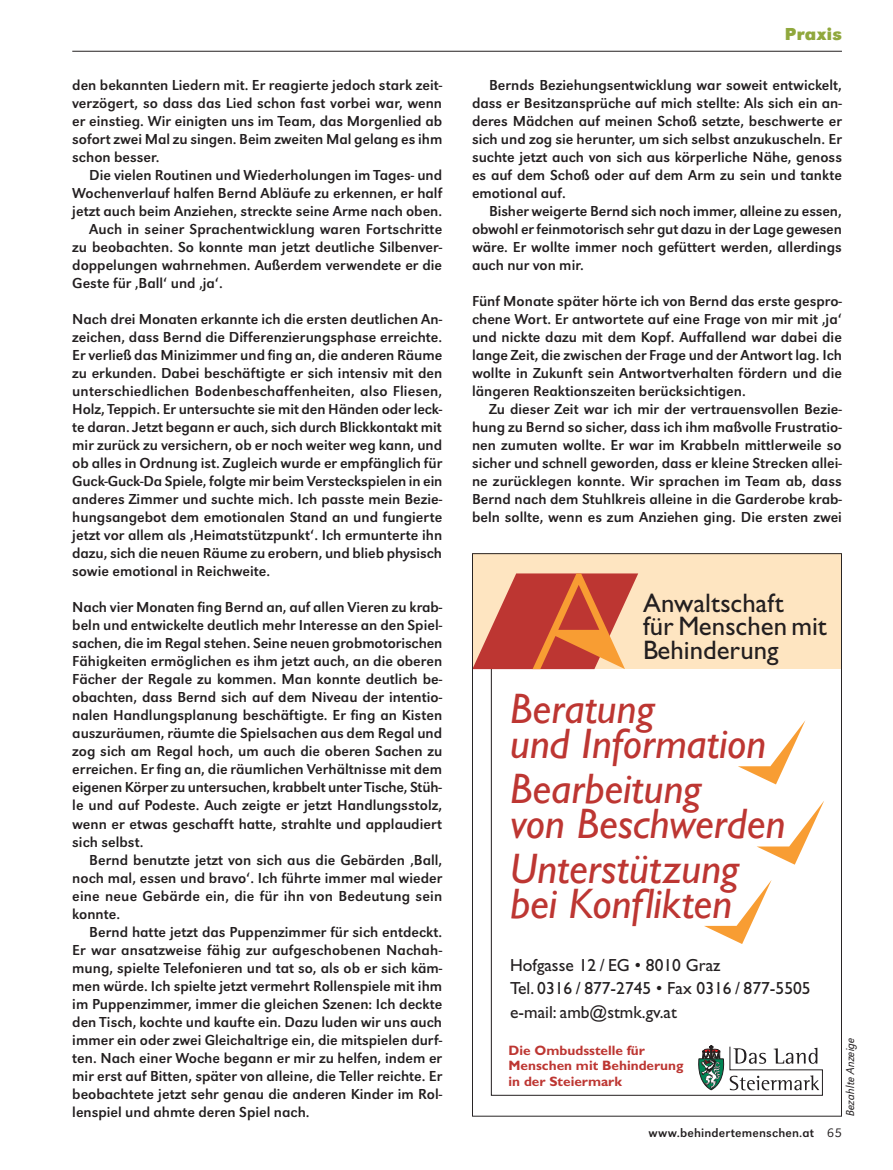
<style>
.page{position:relative;width:893px;height:1170px;background:#fff}
.page>*{position:absolute;margin:0;border:0;box-sizing:border-box;transform-origin:0 0}
.t1{font:italic 42.9px/35.1px "Gill Sans";letter-spacing:-.005em;color:#bd3632}
.t2{font:26.85px/23.4px "Gill Sans";color:#231f20}
.t3{font:700 18px "URW Grotesk T";letter-spacing:.015em;color:#90a83d}
.t4{font:17.55px/23.4px "Gill Sans";color:#231f20}
.t5{font:15px/18px "URW Grotesk T";color:#231f20;text-align:justify}
.t6{font:700 13.65px/15.6px "Gill Sans";color:#bd3632}
.t7{font:12.75px "URW Grotesk T";letter-spacing:.01em;color:#231f20}
.t8{font:12px "URW Grotesk T Ligh Narr Obli";color:#231f20}
.s1{font-family:"URW Grotesk T Ligh Extr Wide"}
</style>
<div class="page">
<hr style="left:72px;top:51px;width:770px;height:1px;background:#231f20">
<svg style="left:472px;top:553px;width:370px;height:563px"></svg>
<p class="t5" style="left:72px;top:76px;width:372px">den bekannten Liedern mit. Er reagierte jedoch stark zeit&shy;verzögert, so dass das Lied schon fast vorbei war, wenn er einstieg. Wir einigten uns im Team, das Morgenlied ab sofort zwei Mal zu singen. Beim zweiten Mal gelang es ihm schon besser.</p>
<p class="t5" style="left:89px;top:166px;width:354px">Die vielen Routinen und Wiederholungen im Tages- und</p>
<p class="t5" style="left:72px;top:184px;width:371px">Wochenverlauf halfen Bernd Abläufe zu erkennen, er half</p>
<p class="t5" style="left:72px;top:202px;width:371px">jetzt auch beim Anziehen, streckte seine Arme nach oben.</p>
<p class="t5" style="left:89px;top:220px;width:354px">Auch in seiner Sprachentwicklung waren Fortschritte</p>
<p class="t5" style="left:72px;top:238px;width:371px">zu beobachten. So konnte man jetzt deutliche Silbenver-</p>
<p class="t5" style="left:72px;top:256px;width:371px">doppelungen wahrnehmen. Außerdem verwendete er die</p>
<p class="t5" style="left:72px;top:274px;width:152px">Geste für ‚Ball‘ und ‚ja‘.</p>
<p class="t5" style="left:72px;top:310px;width:372px">Nach drei Monaten erkannte ich die ersten deutlichen An&shy;zeichen, dass Bernd die Differenzierungsphase erreichte.<br>Er verließ das Minizimmer und fing an, die anderen Räume zu erkunden. Dabei beschäftigte er sich intensiv mit den unterschiedlichen Bodenbeschaffenheiten, also Fliesen, Holz, Teppich. Er untersuchte sie mit den Händen oder leck&shy;te daran. Jetzt begann er auch, sich durch Blickkontakt mit mir zurück zu versichern, ob er noch weiter weg kann, und ob alles in Ordnung ist. Zugleich wurde er empfänglich für Guck-Guck-Da Spiele, folgte mir beim Versteckspielen in ein anderes Zimmer und suchte mich. Ich passte mein Bezie&shy;hungsangebot dem emotionalen Stand an und fungierte jetzt vor allem als ‚Heimatstützpunkt‘. Ich ermunterte ihn dazu, sich die neuen Räume zu erobern, und blieb physisch sowie emotional in Reichweite.</p>
<p class="t5" style="left:72px;top:598px;width:372px">Nach vier Monaten fing Bernd an, auf allen Vieren zu krab&shy;beln und entwickelte deutlich mehr Interesse an den Spiel&shy;sachen, die im Regal stehen. Seine neuen grobmotorischen Fähigkeiten ermöglichen es ihm jetzt auch, an die oberen Fächer der Regale zu kommen. Man konnte deutlich be&shy;obachten, dass Bernd sich auf dem Niveau der intentio&shy;nalen Handlungsplanung beschäftigte. Er fing an Kisten auszuräumen, räumte die Spielsachen aus dem Regal und zog sich am Regal hoch, um auch die oberen Sachen zu erreichen. Er fing an, die räumlichen Verhältnisse mit dem eigenen Körper zu untersuchen, krabbelt unter Tische, Stüh&shy;le und auf Podeste. Auch zeigte er jetzt Handlungsstolz, wenn er etwas geschafft hatte, strahlte und applaudiert sich selbst.</p>
<p class="t5" style="left:72px;top:850px;width:372px;text-indent:17px">Bernd benutzte jetzt von sich aus die Gebärden ‚Ball, noch mal, essen und bravo‘. Ich führte immer mal wieder eine neue Gebärde ein, die für ihn von Bedeutung sein konnte.</p>
<p class="t5" style="left:72px;top:922px;width:371px;text-indent:17px">Bernd hatte jetzt das Puppenzimmer für sich entdeckt.<br>Er war ansatzweise fähig zur aufgeschobenen Nachah&shy;mung, spielte Telefonieren und tat so, als ob er sich käm&shy;men würde. Ich spielte jetzt vermehrt Rollenspiele mit ihm im Puppenzimmer, immer die gleichen Szenen: Ich deckte den Tisch, kochte und kaufte ein. Dazu luden wir uns auch immer ein oder zwei Gleichaltrige ein, die mitspielen durf&shy;ten. Nach einer Woche begann er mir zu helfen, indem er mir erst auf Bitten, später von alleine, die Teller reichte. Er beobachtete jetzt sehr genau die anderen Kinder im Rol&shy;lenspiel und ahmte deren Spiel nach.</p>
<p class="t3" style="left:785px;top:24px;width:58px">Praxis</p>
<p class="t5" style="left:472px;top:76px;width:371px;text-indent:17px">Bernds Beziehungsentwicklung war soweit entwickelt, dass er Besitzansprüche auf mich stellte: Als sich ein an&shy;deres Mädchen auf meinen Schoß setzte, beschwerte er sich und zog sie herunter, um sich selbst anzukuscheln. Er suchte jetzt auch von sich aus körperliche Nähe, genoss es auf dem Schoß oder auf dem Arm zu sein und tankte emotional auf.</p>
<p class="t5" style="left:472px;top:202px;width:371px;text-indent:17px">Bisher weigerte Bernd sich noch immer, alleine zu essen, obwohl er feinmotorisch sehr gut dazu in der Lage gewesen wäre. Er wollte immer noch gefüttert werden, allerdings auch nur von mir.</p>
<p class="t5" style="left:472px;top:292px;width:372px">Fünf Monate später hörte ich von Bernd das erste gespro&shy;chene Wort. Er antwortete auf eine Frage von mir mit ‚ja‘ und nickte dazu mit dem Kopf. Auffallend war dabei die lange Zeit, die zwischen der Frage und der Antwort lag. Ich wollte in Zukunft sein Antwortverhalten fördern und die längeren Reaktionszeiten berücksichtigen.</p>
<p class="t5" style="left:472px;top:400px;width:371px;text-indent:17px">Zu dieser Zeit war ich mir der vertrauensvollen Bezie&shy;hung zu Bernd so sicher, dass ich ihm maßvolle Frustratio&shy;nen zumuten wollte. Er war im Krabbeln mittlerweile so sicher und schnell geworden, dass er kleine Strecken allei&shy;ne zurücklegen konnte. Wir sprachen im Team ab, dass Bernd nach dem Stuhlkreis alleine in die Garderobe krab&shy;beln sollte, wenn es zum Anziehen ging. Die ersten zwei</p>
<h2 class="t2" style="left:643px;top:591px;width:185px">Anwaltschaft<br>für Menschen mit<br>Behinderung</h2>
<h1 class="t1" style="left:510px;top:691px;width:258px">Beratung<br>und Information</h1>
<h1 class="t1" style="left:510px;top:771px;width:277px">Bearbeitung<br>von Beschwerden</h1>
<h1 class="t1" style="left:510px;top:851px;width:231px">Unterstützung bei Konflikten</h1>
<p class="t4" style="left:510px;top:953px;width:302px">Hofgasse 12 / EG • 8010 Graz<br>Tel. 0316 / 877-2745 • Fax 0316 / 877-5505 e-mail: amb@stmk.gv.at</p>
<p class="t6" style="left:509px;top:1042px;width:176px">Die Ombudsstelle für<br>Menschen mit Behinderung in der Steiermark</p>
<p class="t8" style="left:843px;top:1116px;width:80px;rotate:-90deg">Bezahlte Anzeige</p>
<p class="t7" style="left:648px;top:1125px;width:195px">www.behindertemenschen.at <span class="s1">65</span></p>
</div>
